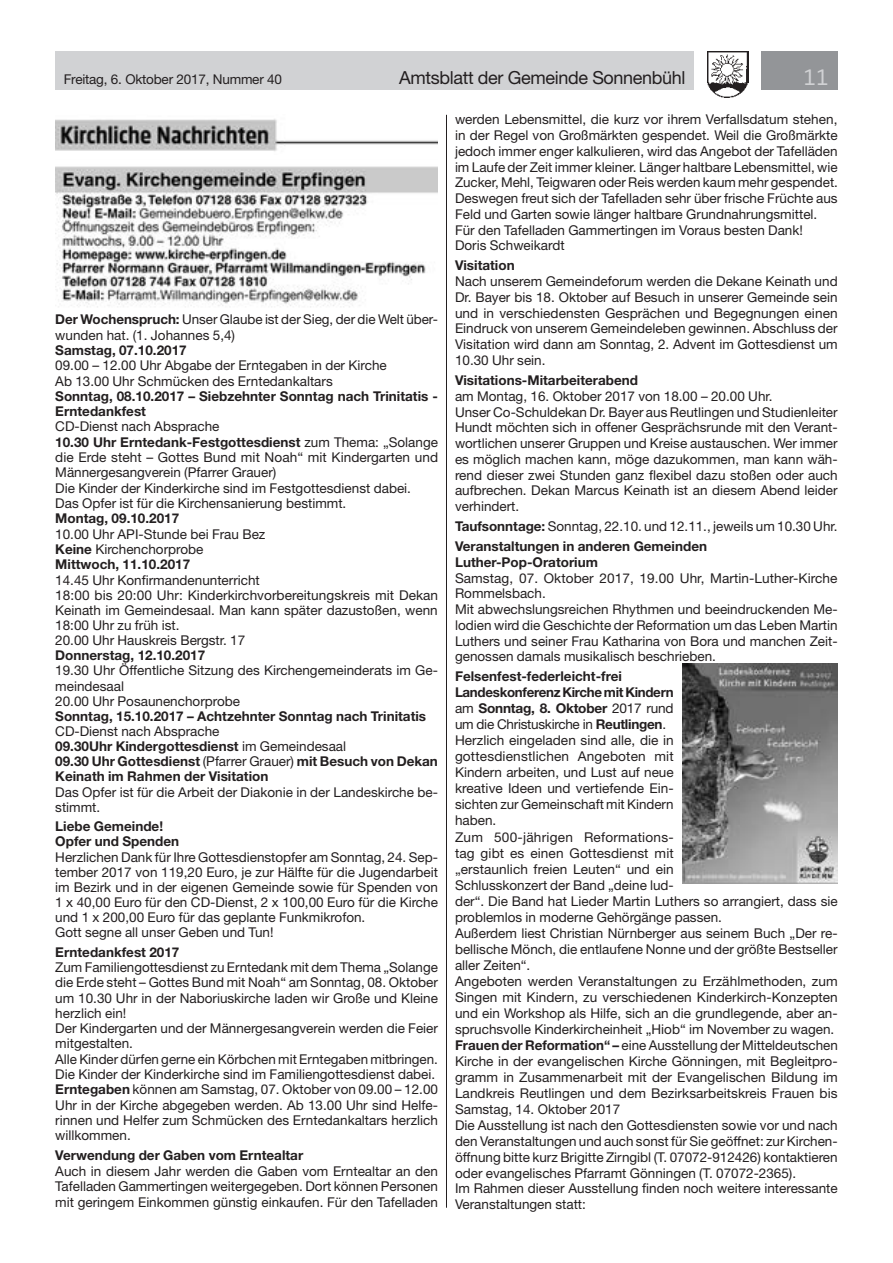
<style>
.page{position:relative;width:893px;height:1263px;background:#fff}
.page>*{position:absolute;margin:0;border:0;box-sizing:border-box;transform-origin:0 0}
.t1{font:21px "Neo Sans Std";color:#d1d2d4}
.t2{font:18px "Helvetica Neue LT Std";letter-spacing:-.02em;color:#231f20}
.t3{font:13.5px/16px "Helvetica Neue LT Std";color:#231f20}
.t4{font:700 13.5px/15.1px "Helvetica Neue LT Std";color:#231f20}
.s1{font-weight:700}
.s2{font-weight:400}
</style>
<div class="page">
<div style="left:55px;top:51px;width:639px;height:38px;background:#d1d2d4"></div>
<div style="left:761px;top:51px;width:77px;height:38px;background:#939598"></div>
<img style="left:707px;top:51px;width:41px;height:47px">
<img style="left:55px;top:119px;width:383px;height:32px">
<img style="left:55px;top:166px;width:383px;height:141px">
<hr style="left:446px;top:115px;width:1px;height:1093px;background:#231f20">
<img style="left:682px;top:663px;width:156px;height:220px">
<p class="t3" style="left:64px;top:71px;width:220px">Freitag, 6. Oktober 2017, Nummer 40</p>
<h2 class="t2" style="left:399px;top:67px;width:288px">Amtsblatt der Gemeinde Sonnenbühl</h2>
<h1 class="t1" style="left:804px;top:64px;width:27px">11</h1>
<p class="t3" style="left:55px;top:311px;width:384px"><span class="s1">Der Wochenspruch:</span> Unser Glaube ist der Sieg, der die Welt über&shy;wunden hat. (1. Johannes 5,4)</p>
<p class="t4" style="left:55px;top:342px;width:133px">Samstag, 07.10.2017</p>
<p class="t3" style="left:55px;top:358px;width:333px;line-height:15.3px">09.00 – 12.00 Uhr Abgabe der Erntegaben in der Kirche<br>Ab 13.00 Uhr Schmücken des Erntedankaltars</p>
<p class="t4" style="left:55px;top:388px;width:384px">Sonntag, 08.10.2017 – Siebzehnter Sonntag nach Trinitatis -<br>Erntedankfest</p>
<p class="t3" style="left:55px;top:419px;width:384px;line-height:15.3px">CD-Dienst nach Absprache<br><span class="s1">10.30 Uhr Erntedank-Festgottesdienst</span> zum Thema: „Solange die Erde steht – Gottes Bund mit Noah“ mit Kindergarten und Männergesangverein (Pfarrer Grauer)<br>Die Kinder der Kinderkirche sind im Festgottesdienst dabei.<br>Das Opfer ist für die Kirchensanierung bestimmt.</p>
<p class="t4" style="left:55px;top:511px;width:125px">Montag, 09.10.2017</p>
<p class="t3" style="left:55px;top:526px;width:212px;line-height:15.3px">10.00 Uhr API-Stunde bei Frau Bez<br><span class="s1">Keine</span> Kirchenchorprobe<br><span class="s1">Mittwoch, 11.10.2017</span></p>
<p class="t3" style="left:55px;top:572px;width:384px;line-height:15.1px">14.45 Uhr Konfirmandenunterricht<br>18:00 bis 20:00 Uhr: Kinderkirchvorbereitungskreis mit Dekan Keinath im Gemeindesaal. Man kann später dazustoßen, wenn 18:00 Uhr zu früh ist.<br>20.00 Uhr Hauskreis Bergstr. 17</p>
<p class="t4" style="left:55px;top:648px;width:151px">Donnerstag, 12.10.2017</p>
<p class="t3" style="left:55px;top:663px;width:384px;line-height:15.1px">19.30 Uhr Öffentliche Sitzung des Kirchengemeinderats im Ge&shy;meindesaal<br>20.00 Uhr Posaunenchorprobe</p>
<p class="t4" style="left:55px;top:708px;width:372px">Sonntag, 15.10.2017 – Achtzehnter Sonntag nach Trinitatis</p>
<p class="t4" style="left:55px;top:723px;width:384px"><span class="s2">CD-Dienst nach Absprache<br></span>09.30Uhr Kindergottesdienst <span class="s2">im Gemeindesaal<br></span>09.30 Uhr Gottesdienst <span class="s2">(Pfarrer Grauer)</span> mit Besuch von Dekan Keinath im Rahmen der Visitation</p>
<p class="t3" style="left:55px;top:784px;width:384px;line-height:15.1px">Das Opfer ist für die Arbeit der Diakonie in der Landeskirche be&shy;stimmt.</p>
<p class="t4" style="left:55px;top:818px;width:126px">Liebe Gemeinde!<br>Opfer und Spenden</p>
<p class="t3" style="left:55px;top:849px;width:384px;line-height:15.1px">Herzlichen Dank für Ihre Gottesdienstopfer am Sonntag, 24. Sep&shy;tember 2017 von 119,20 Euro, je zur Hälfte für die Jugendarbeit im Bezirk und in der eigenen Gemeinde sowie für Spenden von 1 x 40,00 Euro für den CD-Dienst, 2 x 100,00 Euro für die Kirche und 1 x 200,00 Euro für das geplante Funkmikrofon.<br>Gott segne all unser Geben und Tun!</p>
<p class="t4" style="left:55px;top:944px;width:126px">Erntedankfest 2017</p>
<p class="t3" style="left:55px;top:959px;width:384px;line-height:15.3px">Zum Familiengottesdienst zu Erntedank mit dem Thema „Solange die Erde steht – Gottes Bund mit Noah“ am Sonntag, 08. Oktober um 10.30 Uhr in der Naboriuskirche laden wir Große und Kleine herzlich ein!<br>Der Kindergarten und der Männergesangverein werden die Feier mitgestalten.<br>Alle Kinder dürfen gerne ein Körbchen mit Erntegaben mitbringen.<br>Die Kinder der Kinderkirche sind im Familiengottesdienst dabei.<br><span class="s1">Erntegaben</span> können am Samstag, 07. Oktober von 09.00 – 12.00<br>Uhr in der Kirche abgegeben werden. Ab 13.00 Uhr sind Helfe&shy;rinnen und Helfer zum Schmücken des Erntedankaltars herzlich willkommen.</p>
<p class="t4" style="left:55px;top:1147px;width:249px">Verwendung der Gaben vom Erntealtar</p>
<p class="t3" style="left:55px;top:1163px;width:384px;text-align:justify">Auch in diesem Jahr werden die Gaben vom Erntealtar an den Tafelladen Gammertingen weitergegeben. Dort können Personen mit geringem Einkommen günstig einkaufen. Für den Tafelladen</p>
<p class="t3" style="left:455px;top:112px;width:384px">werden Lebensmittel, die kurz vor ihrem Verfallsdatum stehen, in der Regel von Großmärkten gespendet. Weil die Großmärkte jedoch immer enger kalkulieren, wird das Angebot der Tafelläden im Laufe der Zeit immer kleiner. Länger haltbare Lebensmittel, wie Zucker, Mehl, Teigwaren oder Reis werden kaum mehr gespendet.<br>Deswegen freut sich der Tafelladen sehr über frische Früchte aus Feld und Garten sowie länger haltbare Grundnahrungsmittel.<br>Für den Tafelladen Gammertingen im Voraus besten Dank!<br>Doris Schweikardt</p>
<p class="t4" style="left:455px;top:258px;width:61px">Visitation</p>
<p class="t3" style="left:455px;top:273px;width:384px;text-align:justify">Nach unserem Gemeindeforum werden die Dekane Keinath und Dr. Bayer bis 18. Oktober auf Besuch in unserer Gemeinde sein und in verschiedensten Gesprächen und Begegnungen einen Eindruck von unserem Gemeindeleben gewinnen. Abschluss der Visitation wird dann am Sonntag, 2. Advent im Gottesdienst um 10.30 Uhr sein.</p>
<p class="t4" style="left:455px;top:372px;width:185px">Visitations-Mitarbeiterabend</p>
<p class="t3" style="left:455px;top:388px;width:384px">am Montag, 16. Oktober 2017 von 18.00 – 20.00 Uhr.<br>Unser Co-Schuldekan Dr. Bayer aus Reutlingen und Studienleiter Hundt möchten sich in offener Gesprächsrunde mit den Verant&shy;wortlichen unserer Gruppen und Kreise austauschen. Wer immer es möglich machen kann, möge dazukommen, man kann wäh&shy;rend dieser zwei Stunden ganz flexibel dazu stoßen oder auch aufbrechen. Dekan Marcus Keinath ist an diesem Abend leider verhindert.</p>
<p class="t4" style="left:455px;top:516px;width:384px;line-height:20px">Taufsonntage: <span class="s2">Sonntag, 22.10. und 12.11., jeweils um 10.30 Uhr.<br></span>Veranstaltungen in anderen Gemeinden</p>
<p class="t4" style="left:455px;top:554px;width:144px">Luther-Pop-Oratorium</p>
<p class="t3" style="left:455px;top:570px;width:384px">Samstag, 07. Oktober 2017, 19.00 Uhr, Martin-Luther-Kirche Rommelsbach.<br>Mit abwechslungsreichen Rhythmen und beeindruckenden Me&shy;lodien wird die Geschichte der Reformation um das Leben Martin Luthers und seiner Frau Katharina von Bora und manchen Zeit&shy;genossen damals musikalisch beschrieben.</p>
<p class="t3" style="left:455px;top:668px;width:384px"><span class="s1">Felsenfest-federleicht-frei<br>Landeskonferenz Kirche mit Kindern<br></span>am <span class="s1">Sonntag, 8. Oktober</span> 2017 rund<br>um die Christuskirche in <span class="s1">Reutlingen</span>.<br>Herzlich eingeladen sind alle, die in<br>gottesdienstlichen Angeboten mit<br>Kindern arbeiten, und Lust auf neue<br>kreative Ideen und vertiefende Ein-<br>sichten zur Gemeinschaft mit Kindern<br>haben.<br>Zum 500-jährigen Reformations-<br>tag gibt es einen Gottesdienst mit<br>„erstaunlich freien Leuten“ und ein<br>Schlusskonzert der Band „deine lud-<br>der“. Die Band hat Lieder Martin Luthers so arrangiert, dass sie problemlos in moderne Gehörgänge passen.<br>Außerdem liest Christian Nürnberger aus seinem Buch „Der re&shy;bellische Mönch, die entlaufene Nonne und der größte Bestseller aller Zeiten“.<br>Angeboten werden Veranstaltungen zu Erzählmethoden, zum Singen mit Kindern, zu verschiedenen Kinderkirch-Konzepten und ein Workshop als Hilfe, sich an die grundlegende, aber an&shy;spruchsvolle Kinderkircheinheit „Hiob“ im November zu wagen.<br><span class="s1">Frauen der Reformation“ –</span> eine Ausstellung der Mitteldeutschen Kirche in der evangelischen Kirche Gönningen, mit Begleitpro&shy;gramm in Zusammenarbeit mit der Evangelischen Bildung im Landkreis Reutlingen und dem Bezirksarbeitskreis Frauen bis Samstag, 14. Oktober 2017<br>Die Ausstellung ist nach den Gottesdiensten sowie vor und nach den Veranstaltungen und auch sonst für Sie geöffnet: zur Kirchen&shy;öffnung bitte kurz Brigitte Zirngibl (T. 07072-912426) kontaktieren oder evangelisches Pfarramt Gönningen (T. 07072-2365).<br>Im Rahmen dieser Ausstellung finden noch weitere interessante Veranstaltungen statt:</p>
</div>
